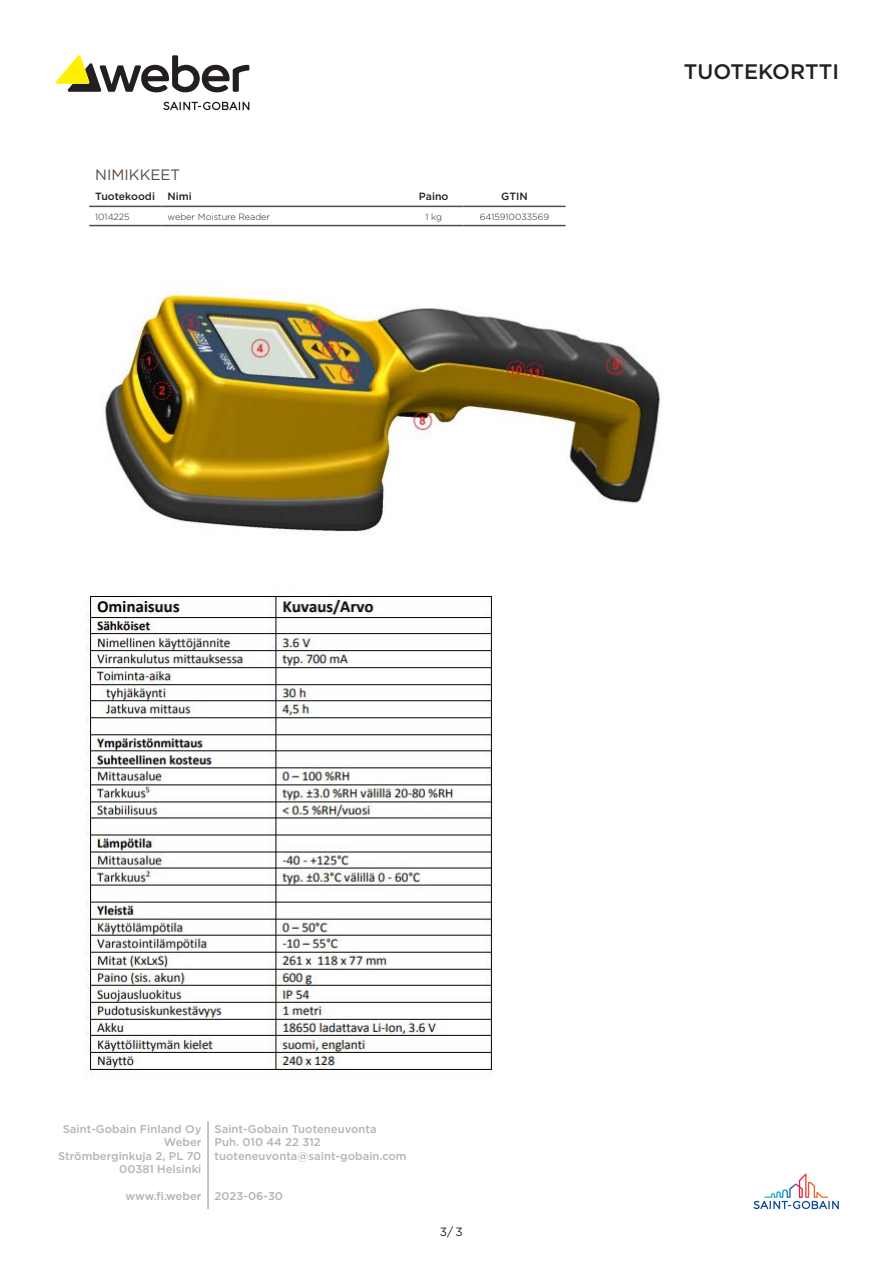
<style>
.page{position:relative;width:893px;height:1263px;background:#fff}
.page>*{position:absolute;margin:0;border:0;box-sizing:border-box;transform-origin:0 0}
.t1{font:500 21px "Gotham";color:#231f20}
.column_header_1_colu{font:15px "Gotham";color:#594b3f}
.t2{font:12px "Gotham";color:#231f20}
.t3{font:500 11.25px/13.5px "Gotham";color:#b2b4b6}
.t4{font:500 11.25px "Gotham";color:#b2b3b7}
.column_header_2_colu{font:500 10.5px "Gotham";color:#231f20}
.column_2{font:300 9px "Gotham";color:#231f20}
.column_8{font:300 9px "Gotham";color:#231f20}
.column_1{font:300 9px "Gotham";color:#231f20}
.column_6{font:300 9px "Gotham";color:#231f20}
</style>
<div class="page">
<svg style="left:753px;top:1173px;width:86px;height:36px"></svg>
<svg style="left:163px;top:102px;width:86px;height:8px"></svg>
<svg style="left:55px;top:55px;width:194px;height:37px"></svg>
<hr style="left:207px;top:1121px;width:2px;height:88px;background:#b2b3b7">
<hr style="left:89px;top:206px;width:73px;height:1px;background:#594b3f">
<hr style="left:162px;top:206px;width:242px;height:1px;background:#594b3f">
<hr style="left:404px;top:206px;width:59px;height:1px;background:#594b3f">
<hr style="left:463px;top:206px;width:103px;height:1px;background:#594b3f">
<hr style="left:89px;top:225px;width:73px;height:1px;background:#594b3f">
<hr style="left:162px;top:225px;width:242px;height:1px;background:#594b3f">
<hr style="left:404px;top:225px;width:59px;height:1px;background:#594b3f">
<hr style="left:463px;top:225px;width:103px;height:1px;background:#594b3f">
<img style="left:105px;top:284px;width:555px;height:248px">
<img style="left:85px;top:589px;width:409px;height:488px">
<p class="column_header_1_colu" style="left:95px;top:165px;width:86px">NIMIKKEET</p>
<p class="column_header_2_colu" style="left:95px;top:190px;width:61px">Tuotekoodi</p>
<p class="column_header_2_colu" style="left:168px;top:190px;width:26px">Nimi</p>
<p class="column_header_2_colu" style="left:419px;top:190px;width:31px">Paino</p>
<p class="column_header_2_colu" style="left:501px;top:190px;width:28px">GTIN</p>
<p class="column_1" style="left:95px;top:211px;width:36px">1014225</p>
<p class="column_2" style="left:168px;top:211px;width:104px">weber Moisture Reader</p>
<p class="column_6" style="left:425px;top:211px;width:18px">1 kg</p>
<p class="column_8" style="left:480px;top:211px;width:71px">6415910033569</p>
<h1 class="t1" style="left:684px;top:58px;width:157px">TUOTEKORTTI</h1>
<p class="t3" style="left:58px;top:1122px;width:145px;text-align:right">Saint-Gobain Finland Oy<br>Weber<br>Strömberginkuja 2, PL 70<br>00381 Helsinki</p>
<p class="t4" style="left:126px;top:1189px;width:77px">www.fi.weber</p>
<p class="t3" style="left:215px;top:1122px;width:194px">Saint-Gobain Tuoteneuvonta<br>Puh. 010 44 22 312 tuoteneuvonta@saint-gobain.com</p>
<p class="t4" style="left:215px;top:1189px;width:70px">2023-06-30</p>
<p class="t2" style="left:440px;top:1224px;width:25px">3/3</p>
</div>
